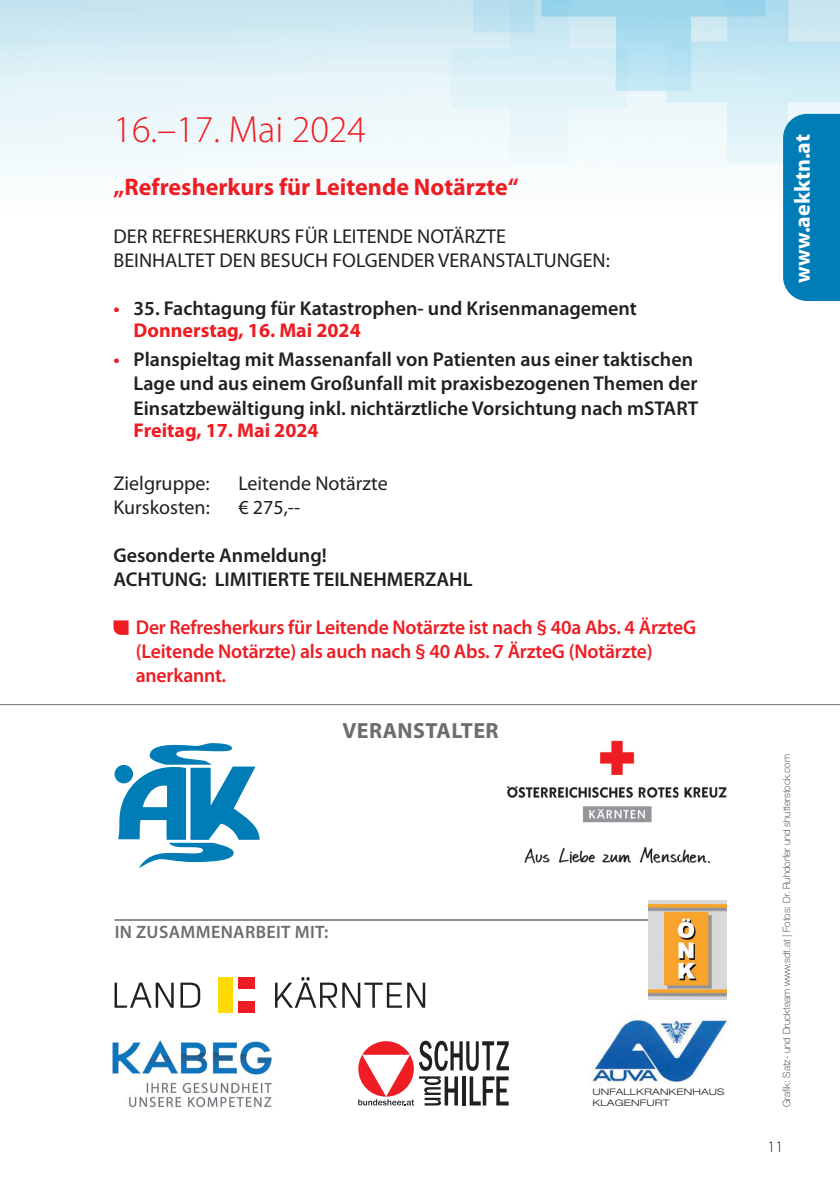
<style>
.page{position:relative;width:840px;height:1191px;background:#fff}
.page>*{position:absolute;margin:0;border:0;box-sizing:border-box;transform-origin:0 0}
.t1{font:300 38px "Myriad Pro";color:#ee1d23}
.t2{font:700 24px "Myriad Pro";color:#ee1d23}
.t3{font:700 22px "Myriad Pro";color:#fff}
.t4{font:700 22px "Myriad Pro";letter-spacing:.02em;color:#6c6d70}
.t5{font:600 20px/24px "Myriad Pro";color:#231f20}
.t6{font:20px/24px "Myriad Pro";color:#231f20}
.t7{font:600 20px/24px "Myriad Pro";letter-spacing:-.01em;color:#ee1d23}
.t8{font:700 20px "Myriad Pro";color:#ee1d23}
.t9{font:600 18px "Myriad Pro";letter-spacing:.02em;color:#6c6d70}
.t10{font:300 16px "Myriad Pro";color:#231f20}
.t11{font:100 10px "Helvetica Neue LT Std";color:#231f20}
.t12{font:300 expanded 9px/10.8px "Helvetica Neue LT Std";letter-spacing:.01em;color:#231f20;scale:1.18 1}
.s1{color:#ee1d23}
.s2{font-weight:700;color:#ee1d23}
</style>
<div class="page">
<div style="left:782px;top:114px;width:57px;height:187px;background:#007cb6"></div>
<svg style="left:113px;top:620px;width:15px;height:15px"></svg>
<img style="left:507px;top:740px;width:220px;height:124px">
<img style="left:112px;top:1040px;width:160px;height:68px">
<img style="left:592px;top:1018px;width:135px;height:66px">
<svg style="left:114px;top:977px;width:311px;height:30px"></svg>
<div style="left:238px;top:977px;width:17px;height:12px;background:#ee1d23"></div>
<div style="left:238px;top:1000px;width:17px;height:12px;background:#ee1d23"></div>
<div style="left:218px;top:977px;width:14px;height:35px;background:#ffdc01"></div>
<svg style="left:358px;top:1040px;width:150px;height:65px"></svg>
<svg style="left:118px;top:743px;width:142px;height:125px"></svg>
<div style="left:114px;top:765px;width:19px;height:18px;background:#007cb6;border-radius:50%"></div>
<hr style="left:114px;top:919px;width:534px;height:1px;background:#231f20">
<img style="left:648px;top:900px;width:78px;height:99px">
<hr style="left:0;top:704px;width:839px;height:1px;background:#6c6d70">
<h1 class="t1" style="left:113px;top:108px;width:254px">16.–17. Mai 2024</h1>
<p class="t2" style="left:113px;top:173px;width:406px">„Refresherkurs für Leitende Notärzte“</p>
<p class="t6" style="left:113px;top:224px;width:497px">DER REFRESHERKURS FÜR LEITENDE NOTÄRZTE<br>BEINHALTET DEN BESUCH FOLGENDER VERANSTALTUNGEN:</p>
<p class="t5" style="left:133px;top:297px;width:504px;line-height:22px;text-indent:-20px"><span class="s1">•</span> 35. Fachtagung für Katastrophen- und Krisenmanagement<br><span class="s2">Donnerstag, 16. Mai 2024</span></p>
<p class="t5" style="left:133px;top:348px;width:566px;text-indent:-20px"><span class="s1">•</span> Planspieltag mit Massenanfall von Patienten aus einer taktischen<br>Lage und aus einem Großunfall mit praxisbezogenen Themen der<br>Einsatzbewältigung inkl. nichtärztliche Vorsichtung nach mSTART</p>
<p class="t8" style="left:133px;top:418px;width:186px">Freitag, 17. Mai 2024</p>
<p class="t6" style="left:113px;top:472px;width:98px">Zielgruppe:</p>
<p class="t6" style="left:238px;top:472px;width:151px">Leitende Notärzte</p>
<p class="t6" style="left:113px;top:496px;width:98px">Kurskosten:</p>
<p class="t6" style="left:238px;top:496px;width:63px">€ 275,--</p>
<p class="t5" style="left:113px;top:544px;width:360px">Gesonderte Anmeldung!<br>ACHTUNG: LIMITIERTE TEILNEHMERZAHL</p>
<p class="t7" style="left:136px;top:616px;width:561px">Der Refresherkurs für Leitende Notärzte ist nach § 40a Abs. 4 ÄrzteG (Leitende Notärzte) als auch nach § 40 Abs. 7 ÄrzteG (Notärzte) anerkannt.</p>
<p class="t4" style="left:342px;top:718px;width:158px">VERANSTALTER</p>
<p class="t9" style="left:115px;top:922px;width:215px">IN ZUSAMMENARBEIT MIT:</p>
<p class="t12" style="left:592px;top:1086px;width:113px">UNFALLKRANKENHAUS<br>KLAGENFURT</p>
<p class="t3" style="left:789px;top:283px;width:151px;rotate:-90deg">www.aekktn.at</p>
<p class="t11" style="left:780px;top:1107px;width:354px;rotate:-90deg">Grafik: Satz- und Druckteam www.sdt.at | Fotos: Dr. Ruhdorfer und shutterstock.com</p>
<p class="t10" style="left:767px;top:1137px;width:17px">11</p>
</div>
